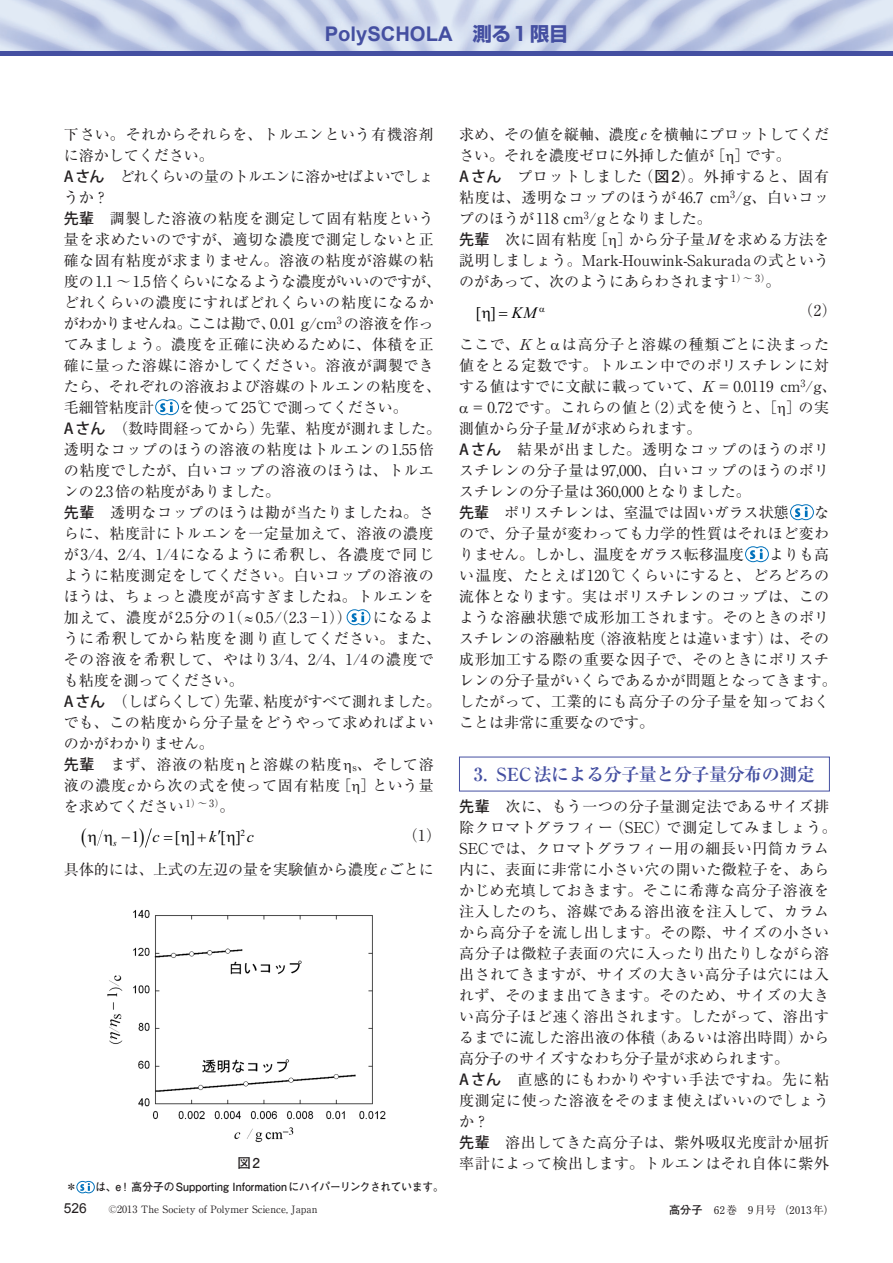
<style>
.page{position:relative;width:893px;height:1263px;background:#fff}
.page>*{position:absolute;margin:0;border:0;box-sizing:border-box;transform-origin:0 0}
.t1{font:700 20.25px "Arial";color:#444fa1}
.t2{font:700 18px "Ryumin Pro";letter-spacing:-.025em;color:#444fa1}
.t3{font:16.2px "Times New Roman";color:#000}
.t4{font:italic 16.2px "Times New Roman";color:#000}
.PolySCHOLA本文{font:15px/21px "Ryumin Pro";letter-spacing:.01em;color:#231f20}
.PolySCHOLA本文-2{font:15px "Ryumin Pro";letter-spacing:.055em;color:#231f20}
.PolySCHOLA本文-3{font:15px/21px "Ryumin Pro";letter-spacing:.035em;color:#231f20}
.本文{font:15px/21px "Ryumin Pro";letter-spacing:.015em;color:#231f20}
.PolySCHOLA本文-4{font:15px/21px "Ryumin Pro";letter-spacing:-.07em;color:#231f20}
.式{font:15px "Ryumin Pro";color:#231f20}
.t5{font:13.8px "Arial";color:#231f20}
.t6{font:700 13.5px "Futo Go B101 Pro";color:#231f20}
.t7{font:700 11.25px "Futo Go B101 Pro";color:#231f20;scale:.95 1}
.t8{font:700 11.25px "Futo Go B101 Pro";color:#231f20}
.t9{font:700 10.65px "Futo Min A101 Pro";color:#231f20}
.t10{font:10.05px "Ryumin Pro";color:#231f20}
.t11{font:italic 9.3px "Times New Roman";color:#000}
.t12{font:9.3px "Times New Roman";color:#000}
.s1{font-family:"Shin Go Pro";font-size:19.2px}
.s2{font-family:"Koz Go Pro";font-weight:500}
.s3{font-family:"Times New Roman";font-style:italic}
.s4{font-style:normal}
.s5{font-family:"Futo Go B101 Pro";font-weight:700}
.s6{font-style:italic}
.s7{font-family:"Futo Go B101 Pro";font-size:11.1px}
</style>
<div class="page">
<img style="left:0;top:0;width:893px;height:51px">
<hr style="left:0;top:51px;width:893px;height:4px;background:#444fa1">
<svg style="left:155px;top:399px;width:24px;height:16px"></svg>
<svg style="left:346px;top:609px;width:25px;height:16px"></svg>
<svg style="left:790px;top:504px;width:24px;height:16px"></svg>
<svg style="left:745px;top:546px;width:24px;height:16px"></svg>
<img style="left:107px;top:910px;width:279px;height:233px">
<svg style="left:76px;top:1181px;width:19px;height:12px"></svg>
<svg style="left:145px;top:828px;width:7px;height:20px"></svg>
<svg style="left:97px;top:829px;width:6px;height:17px"></svg>
<h1 class="t1" style="left:325px;top:20px;width:245px">PolySCHOLA <span class="s1">測る1限目</span></h1>
<p class="本文" style="left:64px;top:123px;width:371px">下さい。それからそれらを、トルエンという有機溶剤に溶かしてください。</p>
<p class="PolySCHOLA本文-4" style="left:64px;top:165px;width:371px"><span class="s2">A さん</span>　どれくらいの量のトルエンに溶かせばよいでしょうか？</p>
<p class="PolySCHOLA本文" style="left:64px;top:207px;width:379px"><span class="s2">先輩</span>　調製した溶液の粘度を測定して固有粘度という量を求めたいのですが、適切な濃度で測定しないと正確な固有粘度が求まりません。溶液の粘度が溶媒の粘度の1.1 ～1.5倍くらいになるような濃度がいいのですが、どれくらいの濃度にすればどれくらいの粘度になるかがわかりませんね。ここは勘で、0.01 g/cm<sup>3</sup> の溶液を作ってみましょう。濃度を正確に決めるために、体積を正確に量った溶媒に溶かしてください。溶液が調製できたら、それぞれの溶液および溶媒のトルエンの粘度を、毛細管粘度計</p>
<p class="PolySCHOLA本文" style="left:179px;top:396px;width:230px">を使って25℃で測ってください。</p>
<p class="PolySCHOLA本文" style="left:64px;top:417px;width:379px"><span class="s2">Aさん</span>　（数時間経ってから）先輩、粘度が測れました。透明なコップのほうの溶液の粘度はトルエンの1.55倍の粘度でしたが、白いコップの溶液のほうは、トルエンの2.3倍の粘度がありました。</p>
<p class="PolySCHOLA本文" style="left:64px;top:501px;width:371px;text-align:justify"><span class="s2">先輩</span>　透明なコップのほうは勘が当たりましたね。さらに、粘度計にトルエンを一定量加えて、溶液の濃度が3/4、2/4、1/4になるように希釈し、各濃度で同じように粘度測定をしてください。白いコップの溶液のほうは、ちょっと濃度が高すぎましたね。トルエンを加えて、濃度が2.5分の1（≈ 0.5/（2.3－1））</p>
<p class="PolySCHOLA本文" style="left:64px;top:606px;width:379px;text-indent:309px">になるように希釈してから粘度を測り直してください。また、その溶液を希釈して、やはり3/4、2/4、1/4の濃度でも粘度を測ってください。</p>
<p class="PolySCHOLA本文" style="left:64px;top:690px;width:379px"><span class="s2">Aさん</span>　（しばらくして）先輩、粘度がすべて測れました。でも、この粘度から分子量をどうやって求めればよいのかがわかりません。</p>
<p class="PolySCHOLA本文" style="left:64px;top:753px;width:371px;text-align:justify"><span class="s2">先輩</span>　まず、溶液の粘度 と溶媒の粘度 <sub>s</sub>、そして溶液の濃度<span class="s3">c</span>から次の式を使って固有粘度［］という量を求めてください <sup>1）～</sup> <sup>3）</sup>。</p>
<p class="t11" style="left:113px;top:836px;width:28px">s −<sup>1</sup></p>
<p class="t12" style="left:241px;top:826px;width:6px">2</p>
<p class="t3" style="left:175px;top:826px;width:22px">[ ]</p>
<p class="式" style="left:403px;top:824px;width:40px">（1）</p>
<p class="PolySCHOLA本文" style="left:64px;top:858px;width:371px">具体的には、上式の左辺の量を実験値から濃度cごとに</p>
<p class="t4" style="left:153px;top:825px;width:9px">c</p>
<p class="t4" style="left:209px;top:825px;width:46px">k<span class="s4">[ ]</span>c</p>
<p class="t6" style="left:237px;top:1152px;width:24px">図2</p>
<p class="t8" style="left:66px;top:1178px;width:13px">＊</p>
<p class="t7" style="left:96px;top:1178px;width:368px">は、e！高分子のSupporting Informationにハイパーリンクされています。</p>
<p class="PolySCHOLA本文" style="left:459px;top:123px;width:371px">求め、その値を縦軸、濃度cを横軸にプロットしてください。それを濃度ゼロに外挿した値が［ ］です。</p>
<p class="PolySCHOLA本文" style="left:459px;top:165px;width:371px;text-align:justify"><span class="s2">Aさん</span>　プロットしました（<span class="s5">図2</span>）。外挿すると、固有粘度は、透明なコップのほうが46.7 cm<sup>3</sup>/g、白いコップのほうが118 cm<sup>3</sup>/gとなりました。</p>
<p class="PolySCHOLA本文" style="left:459px;top:228px;width:371px;text-align:justify"><span class="s2">先輩</span>　次に固有粘度［ ］から分子量Mを求める方法を説明しましょう。Mark-Houwink-Sakuradaの式というのがあって、次のようにあらわされます <sup>1）～</sup> <sup>3）</sup>。</p>
<p class="t3" style="left:476px;top:302px;width:62px">[] <span class="s6">KM</span></p>
<p class="式" style="left:798px;top:299px;width:40px">（2）</p>
<p class="PolySCHOLA本文-2" style="left:459px;top:332px;width:371px">ここで、Kと は高分子と溶媒の種類ごとに決まった</p>
<p class="PolySCHOLA本文" style="left:459px;top:354px;width:371px">値をとる定数です。トルエン中でのポリスチレンに対</p>
<p class="PolySCHOLA本文" style="left:459px;top:375px;width:379px">する値はすでに文献に載っていて、K＝0.0119 cm<sup>3</sup>/g、</p>
<p class="PolySCHOLA本文-2" style="left:471px;top:395px;width:360px">＝0.72です。これらの値と（2）式を使うと、［ ］の実</p>
<p class="PolySCHOLA本文" style="left:459px;top:417px;width:244px">測値から分子量Mが求められます。</p>
<p class="PolySCHOLA本文" style="left:459px;top:438px;width:371px;text-align:justify"><span class="s2">Aさん</span>　結果が出ました。透明なコップのほうのポリスチレンの分子量は97,000、白いコップのほうのポリスチレンの分子量は360,000となりました。</p>
<p class="PolySCHOLA本文" style="left:459px;top:501px;width:331px"><span class="s2">先輩</span>　ポリスチレンは、室温では固いガラス状態</p>
<p class="PolySCHOLA本文" style="left:459px;top:501px;width:371px;text-align:justify;text-indent:355px">なので、分子量が変わっても力学的性質はそれほど変わりません。しかし、温度をガラス転移温度</p>
<p class="PolySCHOLA本文" style="left:459px;top:543px;width:379px;text-indent:310px">よりも高い温度、たとえば120 ℃くらいにすると、どろどろの流体となります。実はポリスチレンのコップは、このような溶融状態で成形加工されます。そのときのポリスチレンの溶融粘度（溶液粘度とは違います）は、その成形加工する際の重要な因子で、そのときにポリスチレンの分子量がいくらであるかが問題となってきます。したがって、工業的にも高分子の分子量を知っておくことは非常に重要なのです。</p>
<p class="t2" style="left:474px;top:760px;width:342px">3．SEC法による分子量と分子量分布の測定</p>
<p class="PolySCHOLA本文" style="left:459px;top:795px;width:379px"><span class="s2">先輩</span>　次に、もう一つの分子量測定法であるサイズ排除クロマトグラフィー（SEC）で測定してみましょう。<br>SECでは、クロマトグラフィー用の細長い円筒カラム内に、表面に非常に小さい穴の開いた微粒子を、あらかじめ充填しておきます。そこに希薄な高分子溶液を注入したのち、溶媒である溶出液を注入して、カラムから高分子を流し出します。その際、サイズの小さい高分子は微粒子表面の穴に入ったり出たりしながら溶出されてきますが、サイズの大きい高分子は穴には入れず、そのまま出てきます。そのため、サイズの大きい高分子ほど速く溶出されます。したがって、溶出するまでに流した溶出液の体積（あるいは溶出時間）から高分子のサイズすなわち分子量が求められます。</p>
<p class="PolySCHOLA本文" style="left:459px;top:1068px;width:371px;text-align:justify"><span class="s2">Aさん</span>　直感的にもわかりやすい手法ですね。先に粘度測定に使った溶液をそのまま使えばいいのでしょうか？</p>
<p class="PolySCHOLA本文-3" style="left:459px;top:1131px;width:371px"><span class="s2">先輩</span>　溶出してきた高分子は、紫外吸収光度計か屈折率計によって検出します。トルエンはそれ自体に紫外</p>
<p class="t5" style="left:64px;top:1199px;width:25px">526</p>
<p class="t10" style="left:108px;top:1201px;width:211px">©2013 The Society of Polymer Science, Japan</p>
<p class="t9" style="left:669px;top:1202px;width:167px"><span class="s7">高分子　</span>62巻　9月号　（2013年）</p>
</div>
